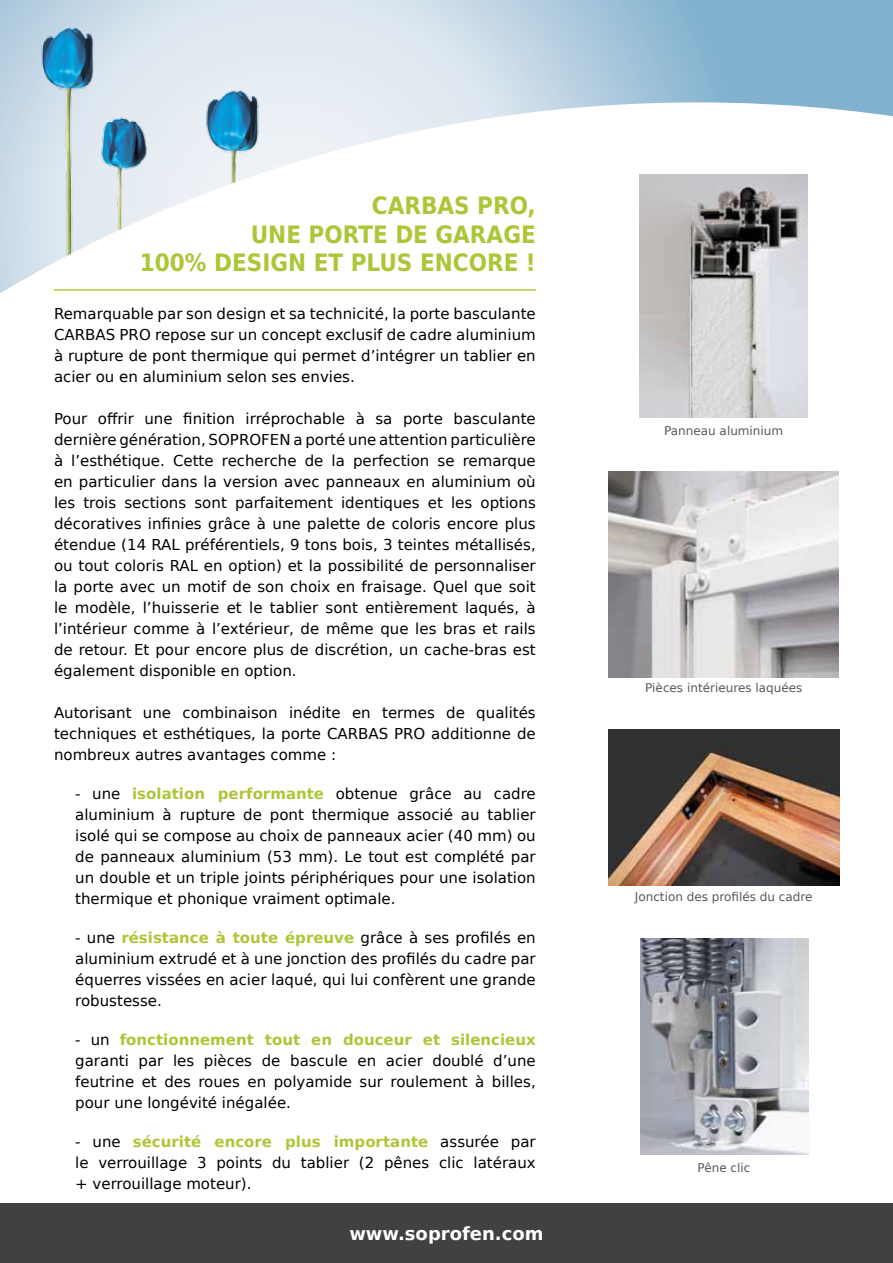
<style>
.page{position:relative;width:893px;height:1263px;background:#fff}
.page>*{position:absolute;margin:0;border:0;box-sizing:border-box;transform-origin:0 0}
.t1{font:700 24px/28.8px "DejaVu Sans Condensed";color:#abc737;text-align:right}
.t2{font:700 18px "DejaVu Sans";color:#fff}
.t3{font:15px/21px "DejaVu Sans";color:#000;text-align:justify}
.t4{font:12px "DejaVu Sans";color:#58595b}
.s1{font-weight:700;color:#abc737}
</style>
<div class="page">
<svg style="left:0;top:0;width:893px;height:293px"></svg>
<img style="left:17px;top:16px;width:275px;height:267px">
<div style="left:0;top:1203px;width:893px;height:60px;background:#414042"></div>
<img style="left:609px;top:472px;width:230px;height:206px">
<img style="left:640px;top:938px;width:168px;height:216px">
<img style="left:608px;top:729px;width:231px;height:157px">
<img style="left:640px;top:175px;width:168px;height:242px">
<hr style="left:54px;top:289px;width:482px;height:2px;background:#abc737">
<h1 class="t1" style="left:372px;top:190px;width:123px">CARBAS PRO</h1>
<h1 class="t1" style="left:140px;top:190px;width:397px">,<br>U NE PORTE DE GARAGE<br>100% DESIGN ET PLUS ENCORE !</h1>
<p class="t3" style="left:54px;top:303px;width:483px">Remarquable par son design et sa technicité, la porte basculante CARBAS PRO repose sur un concept exclusif de cadre aluminium à rupture de pont thermique qui permet d’intégrer un tablier en acier ou en aluminium selon ses envies.</p>
<p class="t3" style="left:54px;top:408px;width:483px">Pour offrir une finition irréprochable à sa porte basculante dernière génération, SOPROFEN a porté une attention particulière à l’esthétique. Cette recherche de la perfection se remarque en particulier dans la version avec panneaux en aluminium où les trois sections sont parfaitement identiques et les options décoratives infinies grâce à une palette de coloris encore plus étendue (14 RAL préférentiels, 9 tons bois, 3 teintes métallisés, ou tout coloris RAL en option) et la possibilité de personnaliser la porte avec un motif de son choix en fraisage. Quel que soit le modèle, l’huisserie et le tablier sont entièrement laqués, à l’intérieur comme à l’extérieur, de même que les bras et rails de retour. Et pour encore plus de discrétion, un cache-bras est également disponible en option.</p>
<p class="t3" style="left:54px;top:702px;width:483px">Autorisant une combinaison inédite en termes de qualités techniques et esthétiques, la porte CARBAS PRO additionne de nombreux autres avantages comme :</p>
<p class="t3" style="left:75px;top:783px;width:462px">- une <span class="s1">isolation performante</span> obtenue grâce au cadre aluminium à rupture de pont thermique associé au tablier isolé qui se compose au choix de panneaux acier (40 mm) ou de panneaux aluminium (53 mm). Le tout est complété par un double et un triple joints périphériques pour une isolation thermique et phonique vraiment optimale.</p>
<p class="t3" style="left:75px;top:927px;width:462px">- une <span class="s1">résistance à toute épreuve</span> grâce à ses profilés en aluminium extrudé et à une jonction des profilés du cadre par équerres vissées en acier laqué, qui lui confèrent une grande robustesse.</p>
<p class="t3" style="left:75px;top:1029px;width:462px">- un <span class="s1">fonctionnement tout en douceur et silencieux </span>garanti par les pièces de bascule en acier doublé d’une feutrine et des roues en polyamide sur roulement à billes, pour une longévité inégalée.</p>
<p class="t3" style="left:75px;top:1131px;width:462px">- une <span class="s1">sécurité encore plus importante</span> assurée par le verrouillage 3 points du tablier (2 pênes clic latéraux + verrouillage moteur).</p>
<p class="t2" style="left:349px;top:1219px;width:196px">www.soprofen.com</p>
<p class="t4" style="left:664px;top:421px;width:120px">Panneau aluminium</p>
<p class="t4" style="left:645px;top:678px;width:159px">Pièces intérieures laquées</p>
<p class="t4" style="left:635px;top:887px;width:179px">Jonction des profilés du cadre</p>
<p class="t4" style="left:698px;top:1158px;width:54px">Pêne clic</p>
</div>
